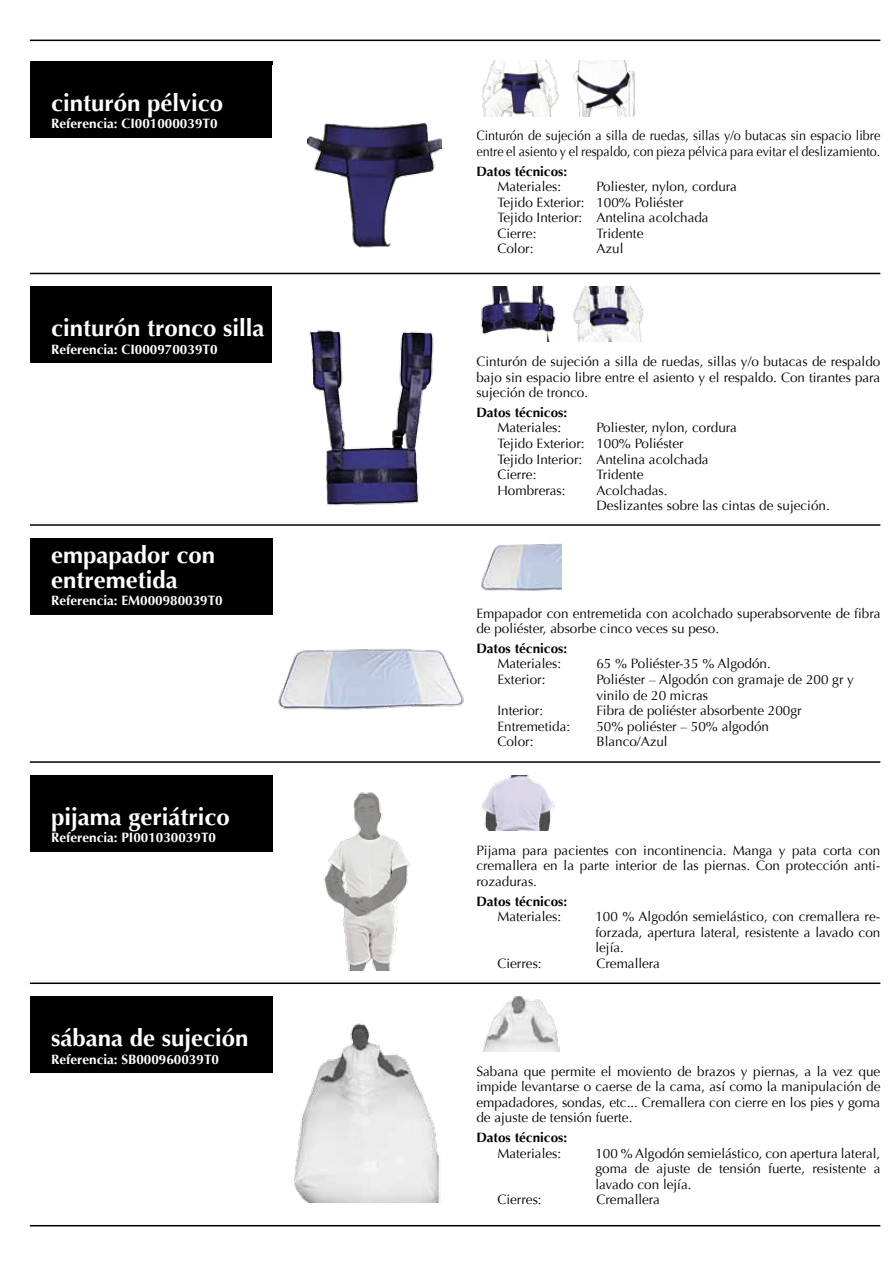
<style>
.page{position:relative;width:893px;height:1263px;background:#fff}
.page>*{position:absolute;margin:0;border:0;box-sizing:border-box;transform-origin:0 0}
.t1{font:700 24px/24.6px "Optima";color:#fff}
.t2{font:13.5px/15.6px "Optima";color:#000}
.t3{font:13.5px/15.5px "Optima";color:#000;scale:.93 1}
.t4{font:700 13.5px "Optima";color:#fff}
.t5{font:700 13.5px "Optima";color:#000}
</style>
<div class="page">
<div style="left:30px;top:61px;width:242px;height:76px;background:#000"></div>
<img style="left:307px;top:123px;width:134px;height:125px">
<img style="left:481px;top:61px;width:78px;height:55px">
<img style="left:573px;top:61px;width:63px;height:55px">
<div style="left:30px;top:287px;width:242px;height:76px;background:#000"></div>
<img style="left:309px;top:330px;width:125px;height:176px">
<img style="left:480px;top:287px;width:76px;height:55px">
<img style="left:573px;top:287px;width:71px;height:55px">
<hr style="left:30px;top:273px;width:850px;height:1px;background:#000">
<hr style="left:30px;top:40px;width:850px;height:1px;background:#000">
<hr style="left:30px;top:524px;width:850px;height:2px;background:#000">
<hr style="left:30px;top:761px;width:850px;height:2px;background:#000">
<hr style="left:30px;top:982px;width:850px;height:2px;background:#000">
<hr style="left:30px;top:1225px;width:850px;height:1px;background:#000">
<img style="left:278px;top:649px;width:186px;height:61px">
<img style="left:481px;top:543px;width:80px;height:48px">
<div style="left:30px;top:538px;width:242px;height:77px;background:#000"></div>
<img style="left:323px;top:792px;width:87px;height:178px">
<img style="left:481px;top:775px;width:74px;height:55px">
<div style="left:30px;top:775px;width:242px;height:77px;background:#000"></div>
<img style="left:294px;top:1023px;width:146px;height:179px">
<img style="left:482px;top:996px;width:77px;height:56px">
<div style="left:30px;top:996px;width:242px;height:77px;background:#000"></div>
<h1 class="t1" style="left:51px;top:90px;width:174px">cinturón pélvico</h1>
<p class="t4" style="left:51px;top:116px;width:168px">Referencia: CI001000039T0</p>
<h1 class="t1" style="left:51px;top:316px;width:215px">cinturón tronco silla</h1>
<p class="t4" style="left:51px;top:341px;width:168px">Referencia: CI000970039T0</p>
<h1 class="t1" style="left:51px;top:543px;width:166px">empapador con entremetida</h1>
<p class="t4" style="left:51px;top:593px;width:173px">Referencia: EM000980039T0</p>
<h1 class="t1" style="left:51px;top:805px;width:180px">pijama geriátrico</h1>
<p class="t4" style="left:51px;top:830px;width:166px">Referencia: PI001030039T0</p>
<h1 class="t1" style="left:51px;top:1026px;width:199px">sábana de sujeción</h1>
<p class="t4" style="left:51px;top:1051px;width:169px">Referencia: SB000960039T0</p>
<p class="t3" style="left:476px;top:128px;width:436px">Cinturón de sujeción a silla de ruedas, sillas y/o butacas sin espacio libre entre el asiento y el respaldo, con pieza pélvica para evitar el deslizamiento.</p>
<p class="t5" style="left:476px;top:163px;width:92px">Datos técnicos:</p>
<p class="t2" style="left:497px;top:179px;width:65px">Materiales:</p>
<p class="t2" style="left:497px;top:179px;width:241px;text-indent:99px">Poliester, nylon, cordura<br>Tejido Exterior: 100% Poliéster<br>Tejido Interior: Antelina acolchada<br>Cierre:</p>
<p class="t2" style="left:596px;top:226px;width:49px">Tridente</p>
<p class="t2" style="left:497px;top:241px;width:38px">Color:</p>
<p class="t2" style="left:596px;top:241px;width:29px">Azul</p>
<p class="t2" style="left:476px;top:354px;width:405px;text-align:justify">Cinturón de sujeción a silla de ruedas, sillas y/o butacas de respaldo bajo sin espacio libre entre el asiento y el respaldo. Con tirantes para sujeción de tronco.</p>
<p class="t5" style="left:476px;top:404px;width:92px">Datos técnicos:</p>
<p class="t2" style="left:497px;top:420px;width:65px">Materiales:</p>
<p class="t2" style="left:497px;top:420px;width:241px;text-indent:99px">Poliester, nylon, cordura<br>Tejido Exterior: 100% Poliéster<br>Tejido Interior: Antelina acolchada<br>Cierre:</p>
<p class="t2" style="left:596px;top:467px;width:49px">Tridente</p>
<p class="t2" style="left:497px;top:482px;width:70px">Hombreras:</p>
<p class="t2" style="left:596px;top:482px;width:235px">Acolchadas.<br>Deslizantes sobre las cintas de sujeción.</p>
<p class="t2" style="left:476px;top:605px;width:405px">Empapador con entremetida con acolchado superabsorvente de fibra de poliéster, absorbe cinco veces su peso.</p>
<p class="t5" style="left:476px;top:640px;width:92px">Datos técnicos:</p>
<p class="t2" style="left:497px;top:656px;width:65px">Materiales:</p>
<p class="t2" style="left:596px;top:656px;width:176px">65 % Poliéster-35 % Algodón.</p>
<p class="t2" style="left:497px;top:672px;width:50px">Exterior:</p>
<p class="t2" style="left:596px;top:672px;width:259px">Poliéster – Algodón con gramaje de 200 gr y vinilo de 20 micras</p>
<p class="t2" style="left:497px;top:703px;width:47px">Interior:</p>
<p class="t2" style="left:596px;top:703px;width:207px">Fibra de poliéster absorbente 200gr</p>
<p class="t2" style="left:497px;top:718px;width:74px">Entremetida:</p>
<p class="t2" style="left:596px;top:718px;width:174px">50% poliéster – 50% algodón</p>
<p class="t2" style="left:497px;top:734px;width:38px">Color:</p>
<p class="t2" style="left:596px;top:734px;width:73px">Blanco/Azul</p>
<p class="t2" style="left:476px;top:842px;width:405px;text-align:justify">Pijama para pacientes con incontinencia. Manga y pata corta con cremallera en la parte interior de las piernas. Con protección anti&shy;rozaduras.</p>
<p class="t5" style="left:476px;top:893px;width:92px">Datos técnicos:</p>
<p class="t2" style="left:497px;top:909px;width:65px">Materiales:</p>
<p class="t2" style="left:595px;top:909px;width:286px;text-align:justify">100 % Algodón semielástico, con cremallera re&shy;forzada, apertura lateral, resistente a lavado con lejía.</p>
<p class="t2" style="left:497px;top:955px;width:46px">Cierres:</p>
<p class="t2" style="left:596px;top:955px;width:65px">Cremallera</p>
<p class="t2" style="left:476px;top:1064px;width:405px;text-align:justify">Sabana que permite el moviento de brazos y piernas, a la vez que impide levantarse o caerse de la cama, así como la manipulación de empadadores, sondas, etc... Cremallera con cierre en los pies y goma de ajuste de tensión fuerte.</p>
<p class="t5" style="left:476px;top:1130px;width:92px">Datos técnicos:</p>
<p class="t2" style="left:497px;top:1145px;width:65px">Materiales:</p>
<p class="t2" style="left:595px;top:1146px;width:286px;text-align:justify">100 % Algodón semielástico, con apertura lateral, goma de ajuste de tensión fuerte, resistente a lavado con lejía.</p>
<p class="t2" style="left:497px;top:1192px;width:46px">Cierres:</p>
<p class="t2" style="left:596px;top:1192px;width:65px">Cremallera</p>
</div>
